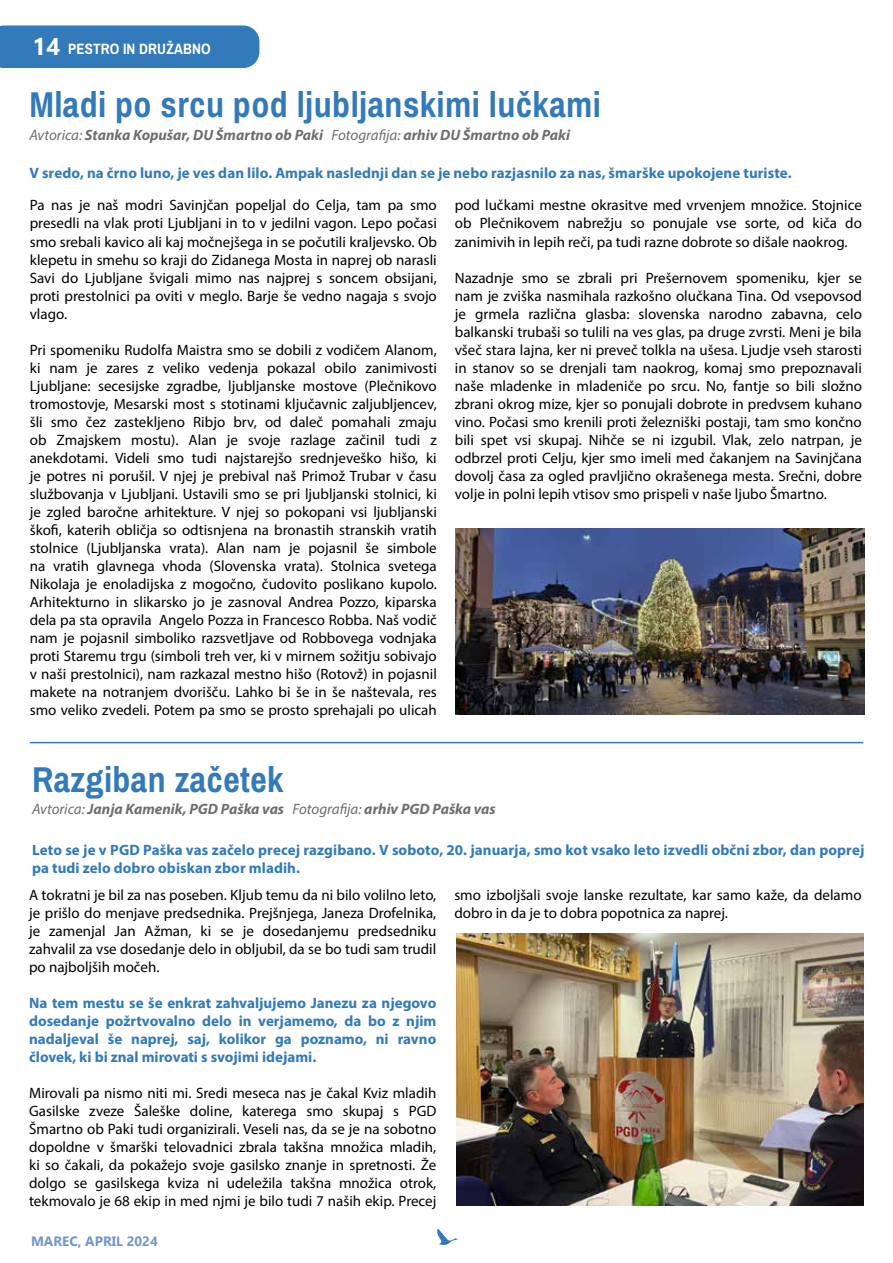
<style>
.page{position:relative;width:893px;height:1263px;background:#fff}
.page>*{position:absolute;margin:0;border:0;box-sizing:border-box;transform-origin:0 0}
.t1{font:700 36px "Archivo Narrow";letter-spacing:.01em;color:#327ab9}
.t2{font:15px/18px "Myriad Pro";color:#000;text-align:justify}
.t3{font:700 15px/18px "Myriad Pro";letter-spacing:.005em;color:#327ab9}
.t4{font:italic 700 15px "Myriad Pro";color:#6d6e71}
.t5{font:700 15px "Archivo Narrow";letter-spacing:.01em;color:#fff}
.t6{font:700 13.5px "Gadugi";color:#7297ca}
.s1{font-family:"Gadugi";font-size:24px}
.s2{font-weight:400}
</style>
<div class="page">
<div style="left:0;top:25px;width:259px;height:43px;background:#327ab9"></div>
<svg style="left:437px;top:1228px;width:21px;height:17px"></svg>
<img style="left:456px;top:528px;width:408px;height:187px">
<img style="left:457px;top:933px;width:407px;height:273px">
<hr style="left:30px;top:742px;width:833px;height:1px;background:#327ab9">
<p class="t5" style="left:32px;top:39px;width:180px"><span class="s1">14</span> PESTRO IN DRUŽABNO</p>
<h1 class="t1" style="left:29px;top:83px;width:573px">Mladi po srcu pod ljubljanskimi lučkami</h1>
<p class="t4" style="left:29px;top:125px;width:542px"><span class="s2">Avtorica:</span> Stanka Kopušar, DU Šmartno ob Paki <span class="s2">Fotografija:</span> arhiv DU Šmartno ob Paki</p>
<p class="t3" style="left:29px;top:163px;width:764px">V sredo, na črno luno, je ves dan lilo. Ampak naslednji dan se je nebo razjasnilo za nas, šmarške upokojene turiste.</p>
<p class="t2" style="left:30px;top:196px;width:409px">Pa nas je naš modri Savinjčan popeljal do Celja, tam pa smo presedli na vlak proti Ljubljani in to v jedilni vagon. Lepo počasi smo srebali kavico ali kaj močnejšega in se počutili kraljevsko. Ob klepetu in smehu so kraji do Zidanega Mosta in naprej ob narasli Savi do Ljubljane švigali mimo nas najprej s soncem obsijani, proti prestolnici pa oviti v meglo. Barje še vedno nagaja s svojo vlago.</p>
<p class="t2" style="left:30px;top:340px;width:409px">Pri spomeniku Rudolfa Maistra smo se dobili z vodičem Alanom, ki nam je zares z veliko vedenja pokazal obilo zanimivosti Ljubljane: secesijske zgradbe, ljubljanske mostove (Plečnikovo tromostovje, Mesarski most s stotinami ključavnic zaljubljencev, šli smo čez zastekljeno Ribjo brv, od daleč pomahali zmaju ob Zmajskem mostu). Alan je svoje razlage začinil tudi z anekdotami. Videli smo tudi najstarejšo srednjeveško hišo, ki je potres ni porušil. V njej je prebival naš Primož Trubar v času službovanja v Ljubljani. Ustavili smo se pri ljubljanski stolnici, ki je zgled baročne arhitekture. V njej so pokopani vsi ljubljanski škofi, katerih obličja so odtisnjena na bronastih stranskih vratih stolnice (Ljubljanska vrata). Alan nam je pojasnil še simbole na vratih glavnega vhoda (Slovenska vrata). Stolnica svetega Nikolaja je enoladijska z mogočno, čudovito poslikano kupolo.<br>Arhitekturno in slikarsko jo je zasnoval Andrea Pozzo, kiparska dela pa sta opravila Angelo Pozza in Francesco Robba. Naš vodič nam je pojasnil simboliko razsvetljave od Robbovega vodnjaka proti Staremu trgu (simboli treh ver, ki v mirnem sožitju sobivajo v naši prestolnici), nam razkazal mestno hišo (Rotovž) in pojasnil makete na notranjem dvorišču. Lahko bi še in še naštevala, res smo veliko zvedeli. Potem pa smo se prosto sprehajali po ulicah</p>
<p class="t2" style="left:455px;top:196px;width:409px">pod lučkami mestne okrasitve med vrvenjem množice. Stojnice ob Plečnikovem nabrežju so ponujale vse sorte, od kiča do zanimivih in lepih reči, pa tudi razne dobrote so dišale naokrog.</p>
<p class="t2" style="left:455px;top:268px;width:409px">Nazadnje smo se zbrali pri Prešernovem spomeniku, kjer se nam je zviška nasmihala razkošno olučkana Tina. Od vsepovsod je grmela različna glasba: slovenska narodno zabavna, celo balkanski trubaši so tulili na ves glas, pa druge zvrsti. Meni je bila všeč stara lajna, ker ni preveč tolkla na ušesa. Ljudje vseh starosti in stanov so se drenjali tam naokrog, komaj smo prepoznavali naše mladenke in mladeniče po srcu. No, fantje so bili složno zbrani okrog mize, kjer so ponujali dobrote in predvsem kuhano vino. Počasi smo krenili proti železniški postaji, tam smo končno bili spet vsi skupaj. Nihče se ni izgubil. Vlak, zelo natrpan, je odbrzel proti Celju, kjer smo imeli med čakanjem na Savinjčana dovolj časa za ogled pravljično okrašenega mesta. Srečni, dobre volje in polni lepih vtisov smo prispeli v naše ljubo Šmartno.</p>
<h1 class="t1" style="left:32px;top:757px;width:253px">Razgiban začetek</h1>
<p class="t4" style="left:32px;top:799px;width:465px"><span class="s2">Avtorica:</span> Janja Kamenik, PGD Paška vas <span class="s2">Fotografija:</span> arhiv PGD Paška vas</p>
<p class="t3" style="left:32px;top:840px;width:834px">Leto se je v PGD Paška vas začelo precej razgibano. V soboto, 20. januarja, smo kot vsako leto izvedli občni zbor, dan poprej pa tudi zelo dobro obiskan zbor mladih.</p>
<p class="t2" style="left:29px;top:886px;width:409px">A tokratni je bil za nas poseben. Kljub temu da ni bilo volilno leto, je prišlo do menjave predsednika. Prejšnjega, Janeza Drofelnika, je zamenjal Jan Ažman, ki se je dosedanjemu predsedniku zahvalil za vse dosedanje delo in obljubil, da se bo tudi sam trudil po najboljših močeh.</p>
<p class="t3" style="left:29px;top:993px;width:409px;text-align:justify">Na tem mestu se še enkrat zahvaljujemo Janezu za njegovo dosedanje požrtvovalno delo in verjamemo, da bo z njim nadaljeval še naprej, saj, kolikor ga poznamo, ni ravno človek, ki bi znal mirovati s svojimi idejami.</p>
<p class="t2" style="left:29px;top:1084px;width:409px">Mirovali pa nismo niti mi. Sredi meseca nas je čakal Kviz mladih Gasilske zveze Šaleške doline, katerega smo skupaj s PGD Šmartno ob Paki tudi organizirali. Veseli nas, da se je na sobotno dopoldne v šmarški telovadnici zbrala takšna množica mladih, ki so čakali, da pokažejo svoje gasilsko znanje in spretnosti. Že dolgo se gasilskega kviza ni udeležila takšna množica otrok, tekmovalo je 68 ekip in med njmi je bilo tudi 7 naših ekip. Precej</p>
<p class="t2" style="left:454px;top:886px;width:409px">smo izboljšali svoje lanske rezultate, kar samo kaže, da delamo dobro in da je to dobra popotnica za naprej.</p>
<p class="t6" style="left:31px;top:1233px;width:128px">MAREC, APRIL 2024</p>
</div>
